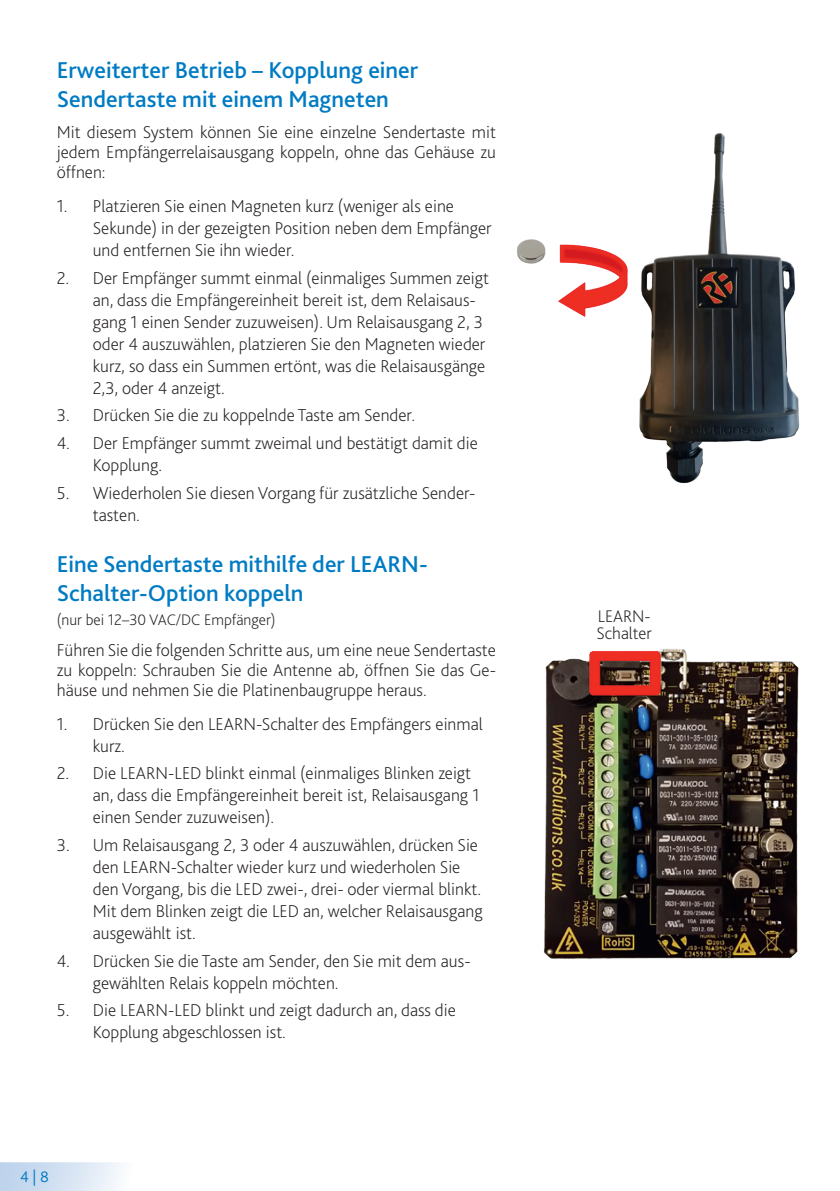
<style>
.page{position:relative;width:840px;height:1191px;background:#fff}
.page>*{position:absolute;margin:0;border:0;box-sizing:border-box;transform-origin:0 0}
.t1{font:500 24px/28.8px "Bliss 2";color:#007bc3}
.t2{font:200 18px/22px "Bliss 2";color:#231f20}
.t3{font:200 17.6px/17.6px "Bliss 2";color:#231f20}
.t4{font:200 16px "Bliss 2";color:#231f20}
.t5{font:300 16px "Bliss 2";color:#007bc3}
</style>
<div class="page">
<svg style="left:0;top:1162px;width:122px;height:29px;background:#d6e3f2"></svg>
<img style="left:517px;top:239px;width:100px;height:78px">
<img style="left:617px;top:133px;width:183px;height:351px">
<img style="left:543px;top:648px;width:256px;height:311px">
<h1 class="t1" style="left:57px;top:55px;width:363px">Erweiterter Betrieb – Kopplung einer<br>Sendertaste mit einem Magneten</h1>
<p class="t2" style="left:57px;top:122px;width:440px;line-height:20px;text-align:justify">Mit diesem System können Sie eine einzelne Sendertaste mit jedem Empfängerrelaisausgang koppeln, ohne das Gehäuse zu öffnen:</p>
<p class="t2" style="left:93px;top:194px;width:400px;text-indent:-36px">1. Platzieren Sie einen Magneten kurz (weniger als eine<br>Sekunde) in der gezeigten Position neben dem Empfänger und entfernen Sie ihn wieder.</p>
<p class="t2" style="left:93px;top:266px;width:397px;text-indent:-36px">2. Der Empfänger summt einmal (einmaliges Summen zeigt an, dass die Empfängereinheit bereit ist, dem Relaisaus&shy;gang 1 einen Sender zuzuweisen). Um Relaisausgang 2, 3 oder 4 auszuwählen, platzieren Sie den Magneten wieder kurz, so dass ein Summen ertönt, was die Relaisausgänge 2,3, oder 4 anzeigt.</p>
<p class="t2" style="left:57px;top:404px;width:360px">3. Drücken Sie die zu koppelnde Taste am Sender.</p>
<p class="t2" style="left:93px;top:431px;width:386px;text-indent:-36px">4. Der Empfänger summt zweimal und bestätigt damit die<br>Kopplung.</p>
<p class="t2" style="left:93px;top:481px;width:384px;text-indent:-36px">5. Wiederholen Sie diesen Vorgang für zusätzliche Sender&shy;tasten.</p>
<h1 class="t1" style="left:57px;top:549px;width:372px">Eine Sendertaste mithilfe der LEARN-<br>Schalter-Option koppeln</h1>
<p class="t4" style="left:57px;top:609px;width:220px">(nur bei 12–30 VAC/DC Empfänger)</p>
<p class="t2" style="left:57px;top:640px;width:440px;line-height:20px;text-align:justify">Führen Sie die folgenden Schritte aus, um eine neue Sendertaste zu koppeln: Schrauben Sie die Antenne ab, öffnen Sie das Ge&shy;häuse und nehmen Sie die Platinenbaugruppe heraus.</p>
<p class="t2" style="left:93px;top:712px;width:391px;text-indent:-36px">1. Drücken Sie den LEARN-Schalter des Empfängers einmal kurz.</p>
<p class="t2" style="left:93px;top:762px;width:388px;text-indent:-36px">2. Die LEARN-LED blinkt einmal (einmaliges Blinken zeigt an, dass die Empfängereinheit bereit ist, Relaisausgang 1 einen Sender zuzuweisen).</p>
<p class="t2" style="left:93px;top:833px;width:391px;text-indent:-36px">3. Um Relaisausgang 2, 3 oder 4 auszuwählen, drücken Sie den LEARN-Schalter wieder kurz und wiederholen Sie den Vorgang, bis die LED zwei-, drei- oder viermal blinkt.<br>Mit dem Blinken zeigt die LED an, welcher Relaisausgang ausgewählt ist.</p>
<p class="t2" style="left:93px;top:949px;width:379px;text-indent:-36px">4. Drücken Sie die Taste am Sender, den Sie mit dem aus&shy;gewählten Relais koppeln möchten.</p>
<p class="t2" style="left:93px;top:999px;width:364px;text-indent:-36px">5. Die LEARN-LED blinkt und zeigt dadurch an, dass die<br>Kopplung abgeschlossen ist.</p>
<p class="t5" style="left:20px;top:1166px;width:30px">4 | 8</p>
<p class="t3" style="left:596px;top:606px;width:57px">LEARN-<br>Schalter</p>
</div>
